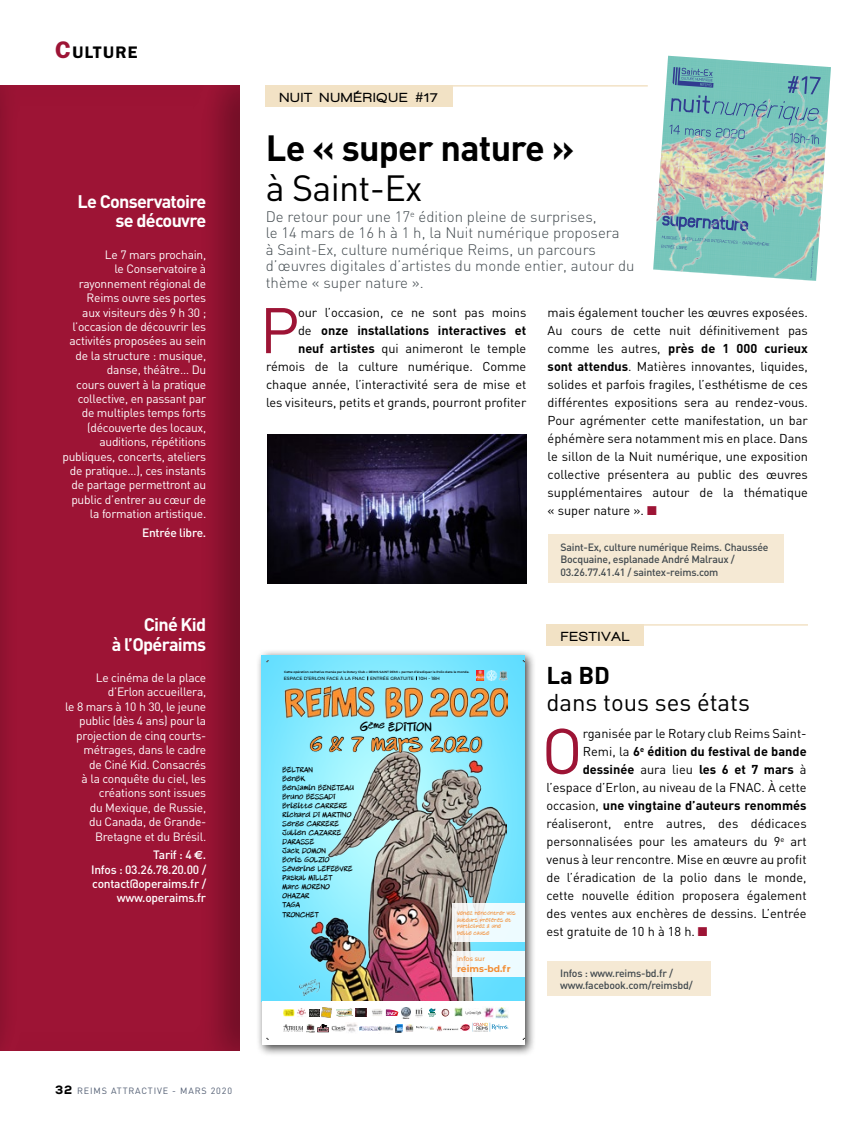
<style>
.page{position:relative;width:859px;height:1136px;background:#fff}
.page>*{position:absolute;margin:0;border:0;box-sizing:border-box;transform-origin:0 0}
.t1{font:63.3px "DIN";color:#9d1435}
.t2{font:700 36px "DIN";letter-spacing:-.02em;color:#000}
.t3{font:36px "DIN";letter-spacing:-.02em;color:#000}
.t4{font:24px "DIN";color:#000}
.t5{font:700 24px "DIN";color:#000}
.t6{font:700 18px/19.5px "DIN";letter-spacing:-.04em;color:#fff;text-align:right}
.t7{font:600 16.8px "Franklin Gothic";letter-spacing:.075em;color:#000}
.t8{font:300 15px/16.5px "DIN";color:#41494e}
.t9{font:900 13.5px "Walkway";letter-spacing:.12em;color:#000}
.t10{font:12.75px/18px "DIN";color:#000;text-align:right}
.t11{font:700 12.75px "DIN";color:#000}
.t12{font:12px/14.4px "DIN";letter-spacing:-.02em;color:#fff;text-align:right}
.t13{font:500 12px/14.4px "DIN";letter-spacing:-.02em;color:#fff;text-align:right}
.t14{font:500 10.5px/12.6px "DIN";letter-spacing:-.02em;color:#41494e}
.t15{font:9.75px "Your Font";color:#f28e36}
.t16{font:700 9.15px "Montserrat";color:#f28e36}
.t17{font:9px "DIN Bleu";letter-spacing:.095em;color:#525e73}
.t18{font:500 6.45px "Montserrat";color:#f28e36}
.t19{font:5.1px "Your Font";color:#000}
.t20{font:500 4.65px "Montserrat";color:#000}
.t21{font:3.15px "Your Font";color:#000}
.t22{font:600 3px "Montserrat";color:#000}
.t23{font:2.25px "Your Font";color:#f28e36}
.s1{font-size:24px;color:#9d1435}
.s2{font-family:"Euro Sans";font-weight:700}
.s3{font-family:"DIN";font-weight:400}
.s4{font-weight:700}
.s5{color:#9d1435}
.s6{font-size:6.6px}
.s7{font-weight:400}
.s8{font-family:"Nexa";font-weight:800;font-size:12px;color:#000}
</style>
<div class="page">
<div style="left:0;top:74px;width:255px;height:977px;background:#000;opacity:.5"></div>
<hr style="left:265px;top:85px;width:383px;height:2px;background:#f2e2c5">
<hr style="left:546px;top:624px;width:262px;height:1px;background:#f2e2c5">
<div style="left:265px;top:85px;width:187px;height:21px;background:#f2e2c5"></div>
<div style="left:546px;top:624px;width:98px;height:21px;background:#f2e2c5"></div>
<div style="left:547px;top:961px;width:164px;height:34px;background:#f5e9d4"></div>
<div style="left:256px;top:649px;width:280px;height:407px;background:#000;opacity:.75"></div>
<img style="left:261px;top:655px;width:263px;height:346px">
<img style="left:309px;top:747px;width:197px;height:254px">
<img style="left:299px;top:979px;width:20px;height:16px">
<div style="left:452px;top:903px;width:72px;height:38px;background:linear-gradient(to right,#f2f3f2,#ecfeff)"></div>
<div style="left:262px;top:1001px;width:262px;height:43px;background:#fff"></div>
<div style="left:452px;top:951px;width:72px;height:26px;background:linear-gradient(to right,#f3f4f4,#ebfdff)"></div>
<img style="left:284px;top:686px;width:223px;height:35px">
<img style="left:477px;top:670px;width:30px;height:10px">
<div style="left:309px;top:734px;width:175px;height:20px;background:#000;opacity:.27"></div>
<svg style="left:310px;top:736px;width:13px;height:15px"></svg>
<svg style="left:329px;top:736px;width:15px;height:16px"></svg>
<svg style="left:351px;top:736px;width:13px;height:16px"></svg>
<svg style="left:371px;top:736px;width:52px;height:16px"></svg>
<svg style="left:430px;top:735px;width:52px;height:17px"></svg>
<img style="left:283px;top:1007px;width:226px;height:26px">
<img style="left:268px;top:434px;width:258px;height:149px">
<svg style="left:653px;top:56px;width:178px;height:225px;background:#9bc5bf"></svg>
<div style="left:548px;top:534px;width:235px;height:49px;background:#f5e9d4"></div>
<h3 class="t7" style="left:55px;top:42px;width:84px"><span class="s1">C</span>ULTURE</h3>
<h3 class="t6" style="left:78px;top:191px;width:130px">Le Conservatoire se découvre</h3>
<p class="t12" style="left:62px;top:247px;width:145px">Le 7 mars prochain,<br>le Conservatoire à rayonnement régional de<br>Reims ouvre ses portes<br>aux visiteurs dès 9 h 30 ; l’occasion de découvrir les activités proposées au sein de la structure : musique, danse, théâtre… Du<br>cours ouvert à la pratique collective, en passant par de multiples temps forts (découverte des locaux, auditions, répétitions publiques, concerts, ateliers de pratique…), ces instants de partage permettront au public d’entrer au cœur de la formation artistique.</p>
<p class="t13" style="left:142px;top:525px;width:66px">Entrée libre.</p>
<h3 class="t6" style="left:112px;top:614px;width:96px">Ciné Kid<br>à l’Opéraims</h3>
<p class="t12" style="left:65px;top:670px;width:142px">Le cinéma de la place d’Erlon accueillera,<br>le 8 mars à 10 h 30, le jeune public (dès 4 ans) pour la projection de cinq courts&shy;métrages, dans le cadre<br>de Ciné Kid. Consacrés<br>à la conquête du ciel, les créations sont issues<br>du Mexique, de Russie,<br>du Canada, de Grande-<br>Bretagne et du Brésil.</p>
<p class="t13" style="left:91px;top:847px;width:117px">Tarif : 4 <span class="s2">€</span>.<br>Infos : 03.26.78.20.00 / contact@operaims.fr / www.operaims.fr</p>
<p class="t9" style="left:280px;top:90px;width:160px">NUIT NUMÉRIQUE <span class="s3">#</span>17</p>
<h2 class="t2" style="left:266px;top:124px;width:310px">Le « super nature »</h2>
<h2 class="t3" style="left:266px;top:166px;width:158px">à Saint-Ex</h2>
<p class="t8" style="left:266px;top:208px;width:370px">De retour pour une 17<sup>e</sup> édition pleine de surprises,<br>le 14 mars de 16 h à 1 h, la Nuit numérique proposera<br>à Saint-Ex, culture numérique Reims, un parcours d’œuvres digitales d’artistes du monde entier, autour du thème « super nature ».</p>
<h1 class="t1" style="left:260px;top:291px;width:41px">P</h1>
<p class="t10" style="left:266px;top:303px;width:262px">our l’occasion, ce ne sont pas moins<br>de <span class="s4">onze installations interactives et<br>neuf artistes</span> qui animeront le temple rémois de la culture numérique. Comme chaque année, l’interactivité sera de mise et les visiteurs, petits et grands, pourront profiter</p>
<p class="t10" style="left:548px;top:303px;width:262px;text-align:justify">mais également toucher les œuvres exposées.<br>Au cours de cette nuit définitivement pas comme les autres, <span class="s4">près de 1 000 curieux sont attendus</span>. Matières innovantes, liquides, solides et parfois fragiles, l’esthétisme de ces différentes expositions sera au rendez-vous.<br>Pour agrémenter cette manifestation, un bar éphémère sera notamment mis en place. Dans le sillon de la Nuit numérique, une exposition collective présentera au public des œuvres supplémentaires autour de la thématique « super nature ». <span class="s5">■</span></p>
<p class="t14" style="left:560px;top:540px;width:210px">Saint-Ex, culture numérique Reims. Chaussée<br>Bocquaine, esplanade André Malraux /<br>03.26.77.41.41 / saintex-reims.com</p>
<p class="t22" style="left:284px;top:670px;width:187px">Cette opération caritative menée par le Rotary Club « REIMS SAINT REMI » permet d’éradiquer la Polio dans le monde.</p>
<p class="t20" style="left:284px;top:675px;width:157px">ESPACE D’ERLON FACE À LA FNAC ENTRÉE GRATUITE 10H - 18H</p>
<p class="t19" style="left:359px;top:724px;width:74px"><span class="s6">6</span><sup>ème</sup> ÉDITION</p>
<p class="t15" style="left:309px;top:738px;width:174px">6 &amp; 7 mars 2020</p>
<p class="t21" style="left:283px;top:768px;width:32px">BELTRAN</p>
<p class="t21" style="left:283px;top:777px;width:24px">BenBK</p>
<p class="t21" style="left:283px;top:786px;width:73px">Benjamin BENETEAU</p>
<p class="t21" style="left:283px;top:795px;width:54px">Bruno BESSADI</p>
<p class="t21" style="left:283px;top:804px;width:66px">Brigitte CARRERE</p>
<p class="t21" style="left:283px;top:813px;width:70px">Richard DI MARTINO</p>
<p class="t21" style="left:283px;top:822px;width:58px">Serge CARRERE</p>
<p class="t21" style="left:283px;top:831px;width:60px">Julien CAZARRE</p>
<p class="t21" style="left:283px;top:840px;width:33px">DARASSE</p>
<p class="t21" style="left:283px;top:849px;width:45px">Jack DOMON</p>
<p class="t21" style="left:283px;top:858px;width:49px">Boris GOLZIO</p>
<p class="t21" style="left:283px;top:867px;width:71px">Séverine LEFEBVRE</p>
<p class="t21" style="left:283px;top:876px;width:51px">Paskal MILLET</p>
<p class="t21" style="left:283px;top:885px;width:49px">Marc MORENO</p>
<p class="t21" style="left:283px;top:894px;width:29px">OHAZAR</p>
<p class="t21" style="left:283px;top:903px;width:19px">TAGA</p>
<p class="t21" style="left:283px;top:912px;width:37px">TRONCHET</p>
<p class="t23" style="left:457px;top:912px;width:60px">Venez rencontrer vos</p>
<p class="t23" style="left:457px;top:918px;width:56px">auteurs préférés et</p>
<p class="t23" style="left:457px;top:925px;width:46px">participez à une</p>
<p class="t23" style="left:457px;top:931px;width:34px">belle cause</p>
<p class="t18" style="left:457px;top:954px;width:29px">infos sur</p>
<p class="t16" style="left:457px;top:962px;width:55px">reims-bd.fr</p>
<p class="t9" style="left:561px;top:628px;width:69px">FESTIVAL</p>
<h3 class="t5" style="left:546px;top:659px;width:65px">La BD</h3>
<h3 class="t4" style="left:546px;top:687px;width:205px">dans tous ses états</h3>
<h1 class="t1" style="left:542px;top:711px;width:43px">O</h1>
<p class="t10" style="left:583px;top:724px;width:225px">rganisée par le Rotary club Reims Saint-</p>
<p class="t11" style="left:583px;top:743px;width:225px"><span class="s7">Remi, la</span> 6<sup>e</sup> édition du festival de bande</p>
<p class="t11" style="left:583px;top:761px;width:225px">dessinée <span class="s7">aura lieu</span> les 6 et 7 mars <span class="s7">à</span></p>
<p class="t10" style="left:546px;top:778px;width:262px">l’espace d’Erlon, au niveau de la FNAC. À cette</p>
<p class="t11" style="left:546px;top:797px;width:262px"><span class="s7">occasion,</span> une vingtaine d’auteurs renommés</p>
<p class="t10" style="left:546px;top:814px;width:262px">réaliseront, entre autres, des dédicaces</p>
<p class="t10" style="left:546px;top:832px;width:262px">personnalisées pour les amateurs du 9<sup>e</sup> art</p>
<p class="t10" style="left:546px;top:850px;width:262px">venus à leur rencontre. Mise en œuvre au profit</p>
<p class="t10" style="left:546px;top:868px;width:262px">de l’éradication de la polio dans le monde,</p>
<p class="t10" style="left:546px;top:886px;width:262px">cette nouvelle édition proposera également</p>
<p class="t10" style="left:546px;top:904px;width:262px">des ventes aux enchères de dessins. L’entrée</p>
<p class="t10" style="left:546px;top:922px;width:163px">est gratuite de 10 h à 18 h. <span class="s5">■</span></p>
<p class="t14" style="left:560px;top:966px;width:134px">Infos : www.reims-bd.fr / www.facebook.com/reimsbd/</p>
<p class="t17" style="left:55px;top:1085px;width:178px"><span class="s8">32</span> REIMS ATTRACTIVE - MARS 2020</p>
</div>
